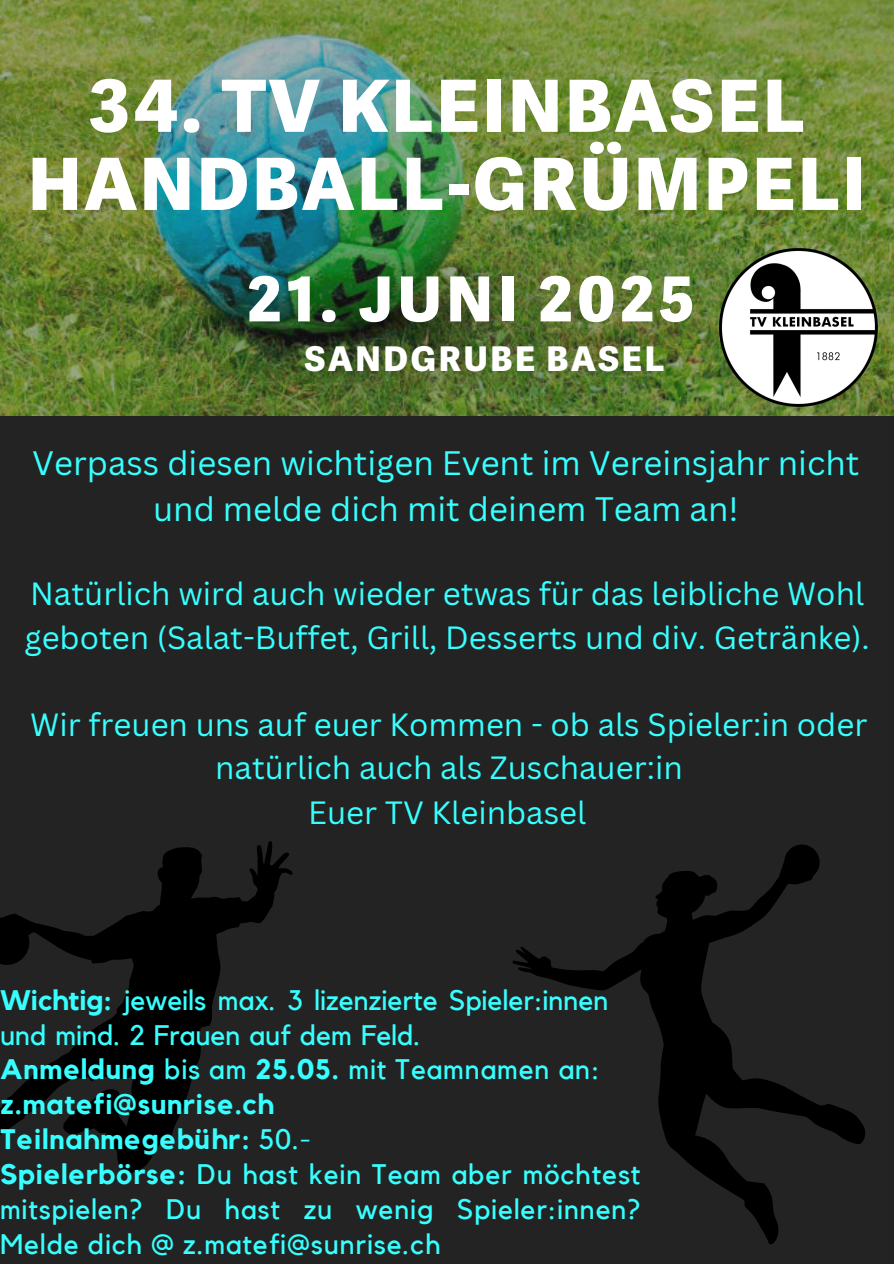
<style>
.page{position:relative;width:894px;height:1264px;background:#fff}
.page>*{position:absolute;margin:0;border:0;box-sizing:border-box;transform-origin:0 0}
.t1{font:800 72px/78px "Adelle Sans Devanagari";letter-spacing:.045em;color:#fff;text-align:center}
.t2{font:800 62.1px "Adelle Sans Devanagari";letter-spacing:.08em;color:#fff}
.t3{font:800 34.05px "Adelle Sans Devanagari";letter-spacing:.08em;color:#fff}
.t4{font:33px/46.2px "Canva Sans";color:#38ffff;text-align:center}
.t5{font:31.35px/43.8px "Canva Sans";color:#38ffff}
.t6{font:28.2px/34.8px "Kollektif";color:#38ffff}
.t7{font:28.2px/34.8px "Kollektif";letter-spacing:.03em;color:#38ffff;text-align:justify}
.t8{font:700 28.2px "Kollektif";letter-spacing:.03em;color:#38ffff}
.s1{font-weight:700}
.s2{font-weight:400}
</style>
<div class="page">
<div style="left:0;top:0;width:893px;height:1263px;background:#232323"></div>
<svg style="left:512px;top:844px;width:353px;height:401px"></svg>
<svg style="left:0;top:841px;width:292px;height:333px"></svg>
<img style="left:0;top:0;width:893px;height:415px">
<img style="left:719px;top:248px;width:157px;height:158px">
<h2 class="t1" style="left:28px;top:68px;width:838px">34. TV KLEINBASEL<br>HANDBALL-GRÜMPELI</h2>
<p class="t2" style="left:247px;top:264px;width:449px">21. JUNI 2025</p>
<p class="t3" style="left:304px;top:339px;width:361px">SANDGRUBE BASEL</p>
<p class="t4" style="left:32px;top:439px;width:828px">Verpass diesen wichtigen Event im Vereinsjahr nicht und melde dich mit deinem Team an!</p>
<p class="t5" style="left:24px;top:571px;width:846px">Natürlich wird auch wieder etwas für das leibliche Wohl geboten (Salat-Buffet, Grill, Desserts und div. Getränke).</p>
<p class="t5" style="left:30px;top:702px;width:838px;text-align:center">Wir freuen uns auf euer Kommen - ob als Spieler:in oder natürlich auch als Zuschauer:in<br>Euer TV Kleinbasel</p>
<h3 class="t6" style="left:0;top:983px;width:610px"><span class="s1">Wichtig:</span> jeweils max. 3 lizenzierte Spieler:innen und mind. 2 Frauen auf dem Feld.<br><span class="s1">Anmeldung</span> bis am <span class="s1">25.05.</span> mit Teamnamen an: <span class="s1">z.matefi@sunrise.ch</span></h3>
<h3 class="t8" style="left:0;top:1126px;width:312px">Teilnahmegebühr: <span class="s2">50.-</span></h3>
<p class="t7" style="left:0;top:1157px;width:642px"><span class="s1">Spielerbörse:</span> Du hast kein Team aber möchtest mitspielen? Du hast zu wenig Spieler:innen?<br>Melde dich @ z.matefi@sunrise.ch</p>
</div>
